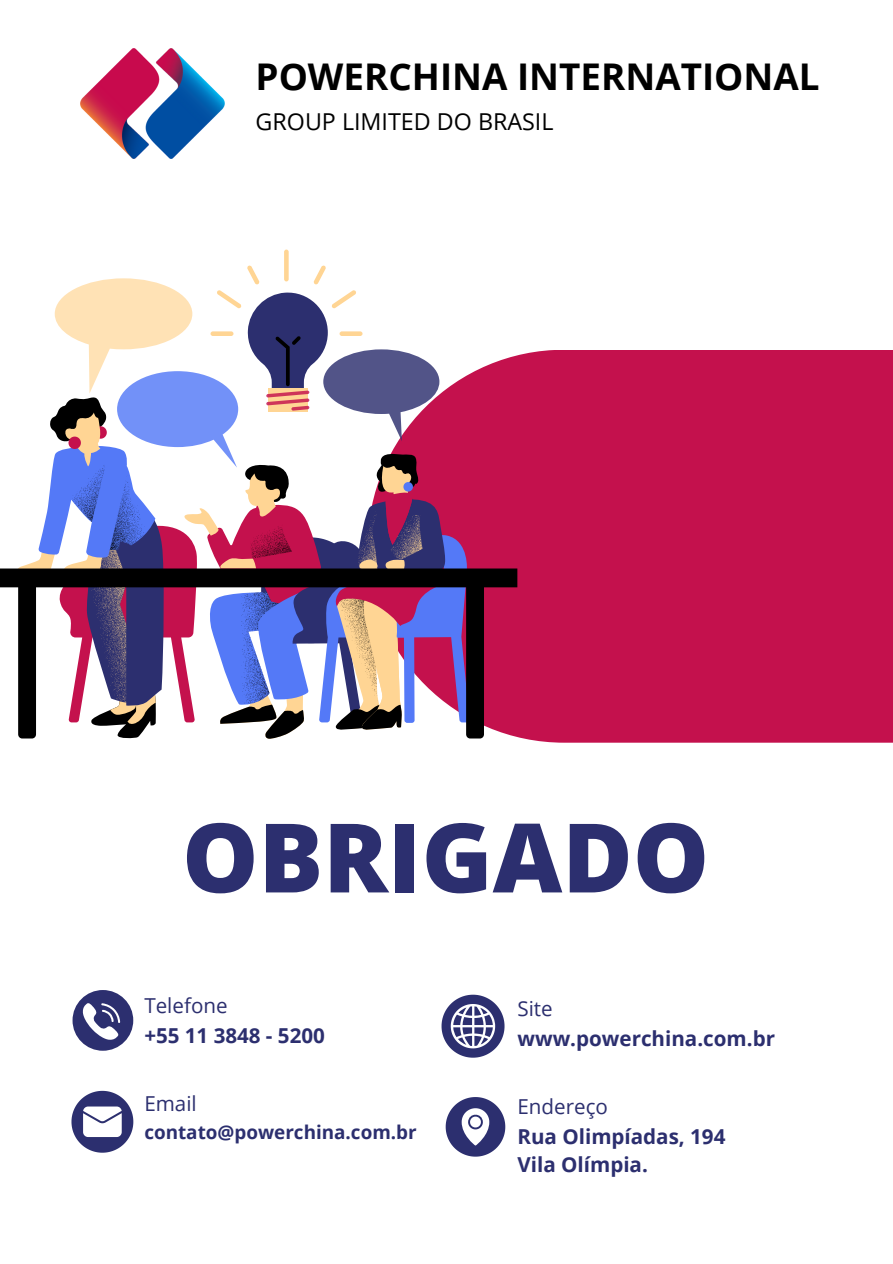
<style>
.page{position:relative;width:893px;height:1264px;background:#fff}
.page>*{position:absolute;margin:0;border:0;box-sizing:border-box;transform-origin:0 0}
.t1{font:800 95.85px "Open Sans";color:#2c2f6f}
.t2{font:700 36.75px "Open Sans";color:#000}
.t3{font:23.25px "Open Sans";color:#000}
.t4{font:700 20.55px "Open Sans";color:#2c2f6f}
.t5{font:20.55px "Open Sans";color:#2c2f6f}
.t6{font:700 18.9px "Open Sans";color:#2c2f6f}
</style>
<div class="page">
<div style="left:470px;top:350px;width:422px;height:392px;background:#c4114d"></div>
<hr style="left:284px;top:249px;width:4px;height:32px;background:#ffd594;border-radius:2px">
<svg style="left:19px;top:265px;width:451px;height:474px"></svg>
<svg style="left:0;top:568px;width:517px;height:170px"></svg>
<svg style="left:72px;top:990px;width:61px;height:60px"></svg>
<svg style="left:71px;top:1090px;width:62px;height:62px"></svg>
<svg style="left:445px;top:1097px;width:60px;height:59px"></svg>
<svg style="left:441px;top:994px;width:63px;height:63px"></svg>
<img style="left:80px;top:48px;width:144px;height:111px">
<p class="t2" style="left:255px;top:51px;width:565px">POWERCHINA INTERNATIONAL</p>
<p class="t3" style="left:255px;top:105px;width:299px">GROUP LIMITED DO BRASIL</p>
<p class="t1" style="left:182px;top:790px;width:528px">OBRIGADO</p>
<p class="t5" style="left:144px;top:990px;width:85px">Telefone</p>
<p class="t5" style="left:517px;top:993px;width:37px">Site</p>
<p class="t4" style="left:144px;top:1021px;width:182px">+55 11 3848 - 5200</p>
<p class="t4" style="left:517px;top:1024px;width:259px">www.powerchina.com.br</p>
<p class="t5" style="left:144px;top:1088px;width:54px">Email</p>
<p class="t5" style="left:517px;top:1091px;width:92px">Endereço</p>
<p class="t6" style="left:144px;top:1118px;width:274px">contato@powerchina.com.br</p>
<p class="t4" style="left:517px;top:1121px;width:209px">Rua Olimpíadas, 194</p>
<p class="t4" style="left:517px;top:1150px;width:132px">Vila Olímpia.</p>
</div>
